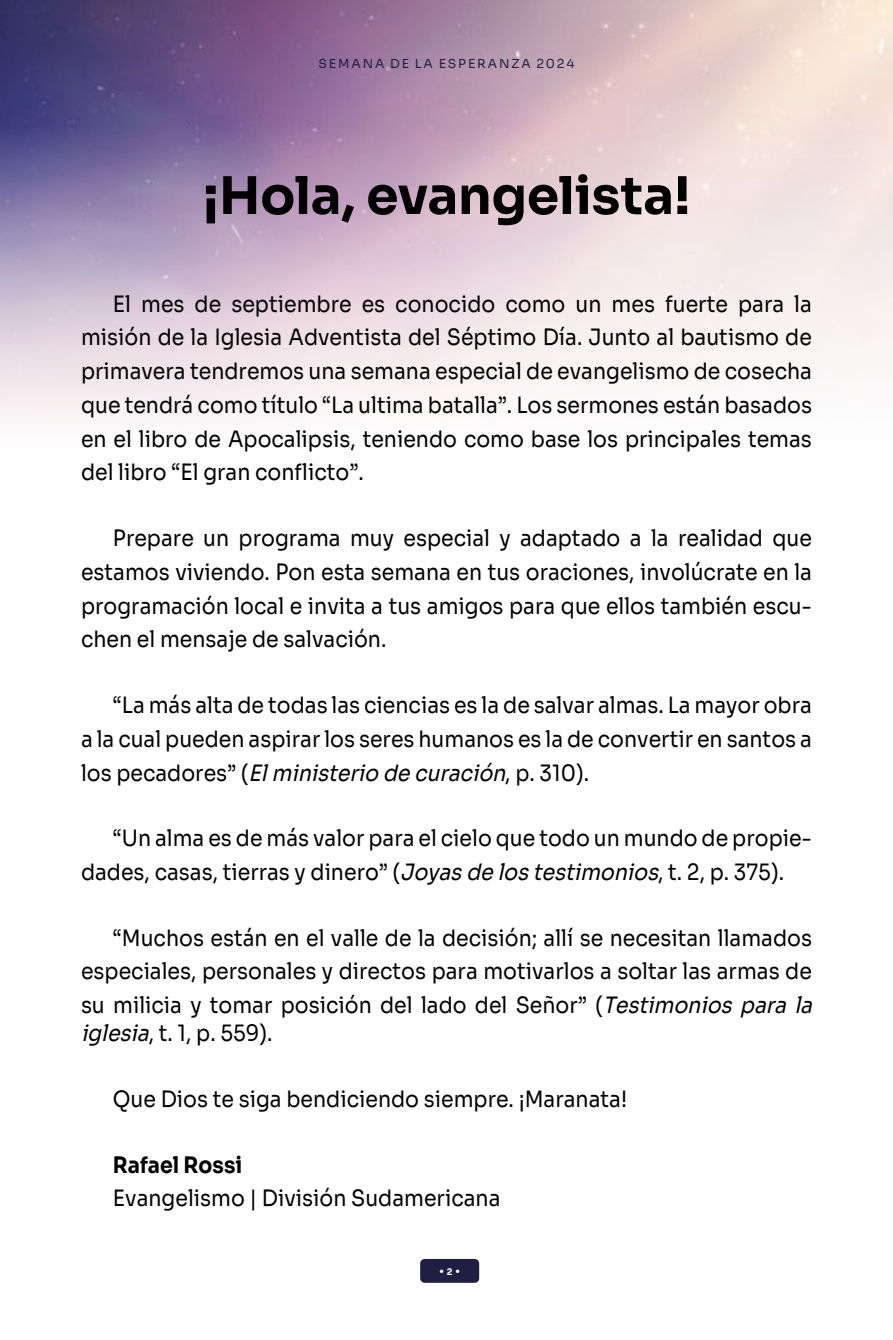
<style>
.page{position:relative;width:893px;height:1340px;background:#fff}
.page>*{position:absolute;margin:0;border:0;box-sizing:border-box;transform-origin:0 0}
.t1{font:700 51.75px "Sora";letter-spacing:-.005em;color:#000}
.t2{font:22.5px/33.8px "Sora";color:#000;text-align:justify;scale:.91 1}
.t3{font:700 22.5px "Sora";color:#000;scale:.91 1}
.t4{font:600 12.83px "Meno Banner";color:#fff}
.t5{font:12.38px "Sora";letter-spacing:.15em;color:#201f43}
.s1{font-style:italic}
.s2{font-family:"Sora";font-weight:700;font-size:9px}
</style>
<div class="page">
<div style="left:420px;top:1258px;width:59px;height:24px;background:#201f43;border-radius:5px"></div>
<img style="left:0;top:0;width:893px;height:417px">
<p class="t5" style="left:319px;top:53px;width:257px">SEMANA DE LA ESPERANZA 2024</p>
<h1 class="t1" style="left:203px;top:152px;width:489px">¡Hola, evangelista!</h1>
<p class="t2" style="left:81px;top:284px;width:805px;text-indent:32px">El mes de septiembre es conocido como un mes fuerte para la misión de la Iglesia Adventista del Séptimo Día. Junto al bautismo de primavera tendremos una semana especial de evangelismo de cosecha que tendrá como título “La ultima batalla”. Los sermones están basados en el libro de Apocalipsis, teniendo como base los principales temas del libro “El gran conflicto”.</p>
<p class="t2" style="left:81px;top:519px;width:805px;text-indent:32px">Prepare un programa muy especial y adaptado a la realidad que estamos viviendo. Pon esta semana en tus oraciones, involúcrate en la programación local e invita a tus amigos para que ellos también escu&shy;chen el mensaje de salvación.</p>
<p class="t2" style="left:81px;top:686px;width:805px;text-indent:32px">“La más alta de todas las ciencias es la de salvar almas. La mayor obra a la cual pueden aspirar los seres humanos es la de convertir en santos a l o s p e c a d o r e s ” ( <span class="s1">Elministerio decuración</span>, p . 3 1 0 ) .</p>
<p class="t2" style="left:81px;top:819px;width:805px;text-indent:32px">“Un alma es de más valor para el cielo que todo un mundo de propie&shy;dades, casas, tierras y dinero” (<span class="s1">Joyasdelostestimonios</span>, t. 2, p. 375).</p>
<p class="t2" style="left:81px;top:918px;width:812px;text-align:left;text-indent:32px">“Muchos están en el valle de la decisión; allí se necesitan llamados especiales, personales y directos para motivarlos a soltar las armas de su milicia y tomar posición del lado del Señor” (<span class="s1">Testimonios para la</span></p>
<p class="t2" style="left:81px;top:1014px;width:212px"><span class="s1">iglesia</span>, t . 1 , p . 5 5 9 ) .</p>
<p class="t2" style="left:113px;top:1079px;width:567px">Que Dios te siga bendiciendo siempre. ¡Maranata!</p>
<p class="t3" style="left:113px;top:1145px;width:144px">Rafael Rossi</p>
<p class="t2" style="left:113px;top:1179px;width:427px">Evangelismo | División Sudamericana</p>
<p class="t4" style="left:439px;top:1262px;width:23px">• <span class="s2">2</span> •</p>
</div>
